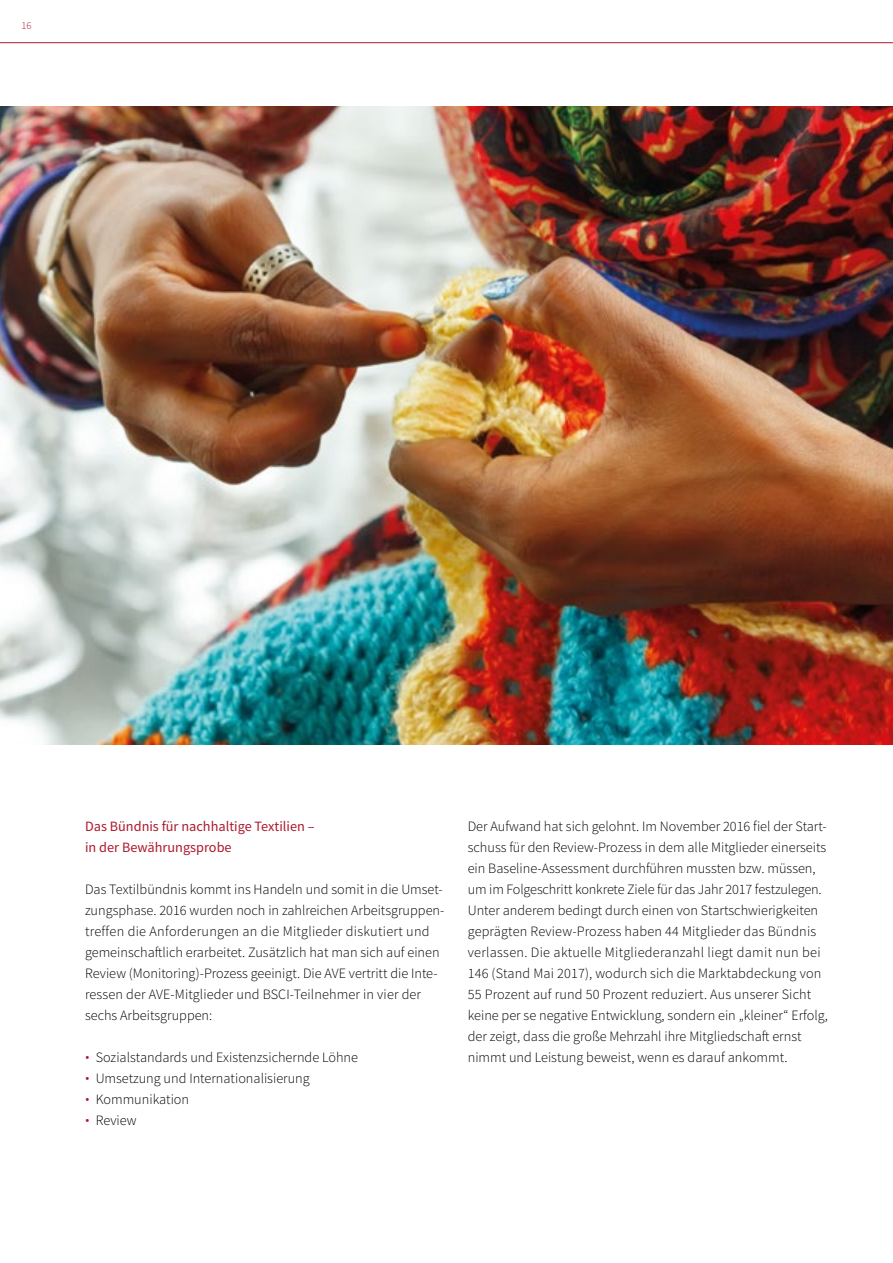
<style>
.page{position:relative;width:893px;height:1263px;background:#fff}
.page>*{position:absolute;margin:0;border:0;box-sizing:border-box;transform-origin:0 0}
.t1{font:300 14.25px/21px "Source Sans Pro";color:#000}
.t2{font:14.25px/21px "Source Sans Pro";color:#ac182d}
.t3{font:300 10.5px "Source Sans Pro";color:#ac182d}
.s1{font-weight:900;color:#ac182d}
</style>
<div class="page">
<img style="left:0;top:106px;width:893px;height:638px">
<hr style="left:0;top:42px;width:893px;height:1px;background:#ac182d">
<p class="t3" style="left:21px;top:19px;width:12px">16</p>
<p class="t2" style="left:85px;top:816px;width:231px">Das Bündnis für nachhaltige Textilien – in der Bewährungsprobe</p>
<p class="t1" style="left:85px;top:879px;width:361px">Das Textilbündnis kommt ins Handeln und somit in die Umset&shy;zungsphase. 2016 wurden noch in zahlreichen Arbeitsgruppen&shy;treffen die Anforderungen an die Mitglieder diskutiert und gemeinschaftlich erarbeitet. Zusätzlich hat man sich auf einen Review (Monitoring)-Prozess geeinigt. Die AVE vertritt die Inte&shy;ressen der AVE-Mitglieder und BSCI-Teilnehmer in vier der sechs Arbeitsgruppen:</p>
<p class="t1" style="left:85px;top:1047px;width:275px"><span class="s1">·</span> Sozialstandards und Existenzsichernde Löhne <span class="s1">·</span> Umsetzung und Internationalisierung<br><span class="s1">·</span> Kommunikation<br><span class="s1">·</span> Review</p>
<p class="t1" style="left:468px;top:816px;width:362px">Der Aufwand hat sich gelohnt. Im November 2016 fiel der Start&shy;schuss für den Review-Prozess in dem alle Mitglieder einerseits ein Baseline-Assessment durchführen mussten bzw. müssen, um im Folgeschritt konkrete Ziele für das Jahr 2017 festzulegen.<br>Unter anderem bedingt durch einen von Startschwierigkeiten geprägten Review-Prozess haben 44 Mitglieder das Bündnis verlassen. Die aktuelle Mitgliederanzahl liegt damit nun bei 146 (Stand Mai 2017), wodurch sich die Marktabdeckung von 55 Prozent auf rund 50 Prozent reduziert. Aus unserer Sicht keine per se negative Entwicklung, sondern ein „kleiner“ Erfolg, der zeigt, dass die große Mehrzahl ihre Mitgliedschaft ernst nimmt und Leistung beweist, wenn es darauf ankommt.</p>
</div>
